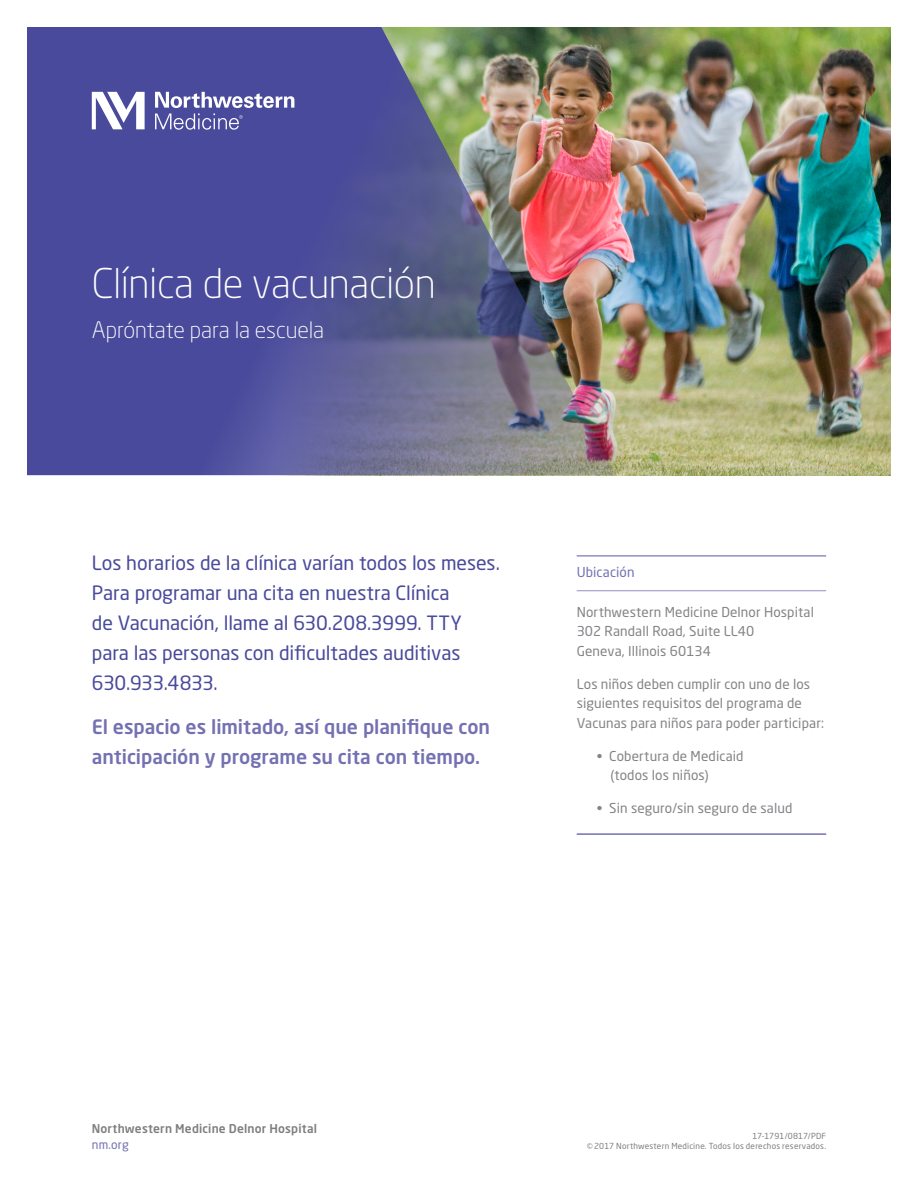
<style>
.page{position:relative;width:918px;height:1188px;background:#fff}
.page>*{position:absolute;margin:0;border:0;box-sizing:border-box;transform-origin:0 0}
.NM_-_Flyer_-_Title{font:300 40.5px "Neo Sans Pro";letter-spacing:-.01em;color:#fff}
.NM_-_Flyer_-_Subtitl{font:300 22.5px "Neo Sans Pro";letter-spacing:-.005em;color:#fff}
.NM_-_Body_Highlight{font:19.5px/30px "Neo Sans Pro";letter-spacing:-.005em;color:#494a9b}
.NM_-_Body_Highlight-2{font:500 19.5px/30px "Neo Sans Pro";color:#7471b2}
.NM_-_Flyer_-_Bullet{font:13.5px/19.5px "Neo Sans Pro";letter-spacing:.01em;color:#828487}
.NM_-_Bullet_List_Hea{font:13.5px "Neo Sans Pro";letter-spacing:.01em;color:#7471b2}
.NM_-_Flyer_-_Contact{font:500 12px/16.5px "Neo Sans Pro";letter-spacing:.015em;color:#7c7e80}
.NM_-_Signature_Copyr{font:8.25px "Neo Sans Pro";letter-spacing:.025em;color:#7c7e80}
.s1{font-weight:400;color:#7471b2}
</style>
<div class="page">
<img style="left:27px;top:27px;width:864px;height:808px">
<p class="NM_-_Flyer_-_Title" style="left:92px;top:259px;width:346px">Clínica de vacunación</p>
<p class="NM_-_Flyer_-_Subtitl" style="left:92px;top:317px;width:234px">Apróntate para la escuela</p>
<p class="NM_-_Body_Highlight" style="left:92px;top:548px;width:410px">Los horarios de la clínica varían todos los meses.<br>Para programar una cita en nuestra Clínica<br>de Vacunación, llame al 630.208.3999. TTY para las personas con dificultades auditivas 630.933.4833.</p>
<p class="NM_-_Body_Highlight-2" style="left:92px;top:711px;width:400px">El espacio es limitado, así que planifique con anticipación y programe su cita con tiempo.</p>
<p class="NM_-_Bullet_List_Hea" style="left:577px;top:564px;width:59px">Ubicación</p>
<p class="NM_-_Flyer_-_Bullet" style="left:577px;top:602px;width:239px">Northwestern Medicine Delnor Hospital<br>302 Randall Road, Suite LL40<br>Geneva, Illinois 60134</p>
<p class="NM_-_Flyer_-_Bullet" style="left:577px;top:674px;width:249px">Los niños deben cumplir con uno de los siguientes requisitos del programa de<br>Vacunas para niños para poder participar:</p>
<p class="NM_-_Flyer_-_Bullet" style="left:610px;top:746px;width:135px;text-indent:-13px">• Cobertura de Medicaid (todos los niños)</p>
<p class="NM_-_Flyer_-_Bullet" style="left:597px;top:798px;width:197px">• Sin seguro/sin seguro de salud</p>
<p class="NM_-_Flyer_-_Contact" style="left:92px;top:1120px;width:227px">Northwestern Medicine Delnor Hospital <span class="s1">nm.org</span></p>
<p class="NM_-_Signature_Copyr" style="left:752px;top:1131px;width:75px">17-1791/0817/PDF</p>
<p class="NM_-_Signature_Copyr" style="left:587px;top:1141px;width:241px">©2017 Northwestern Medicine. Todos los derechos reservados.</p>
</div>
